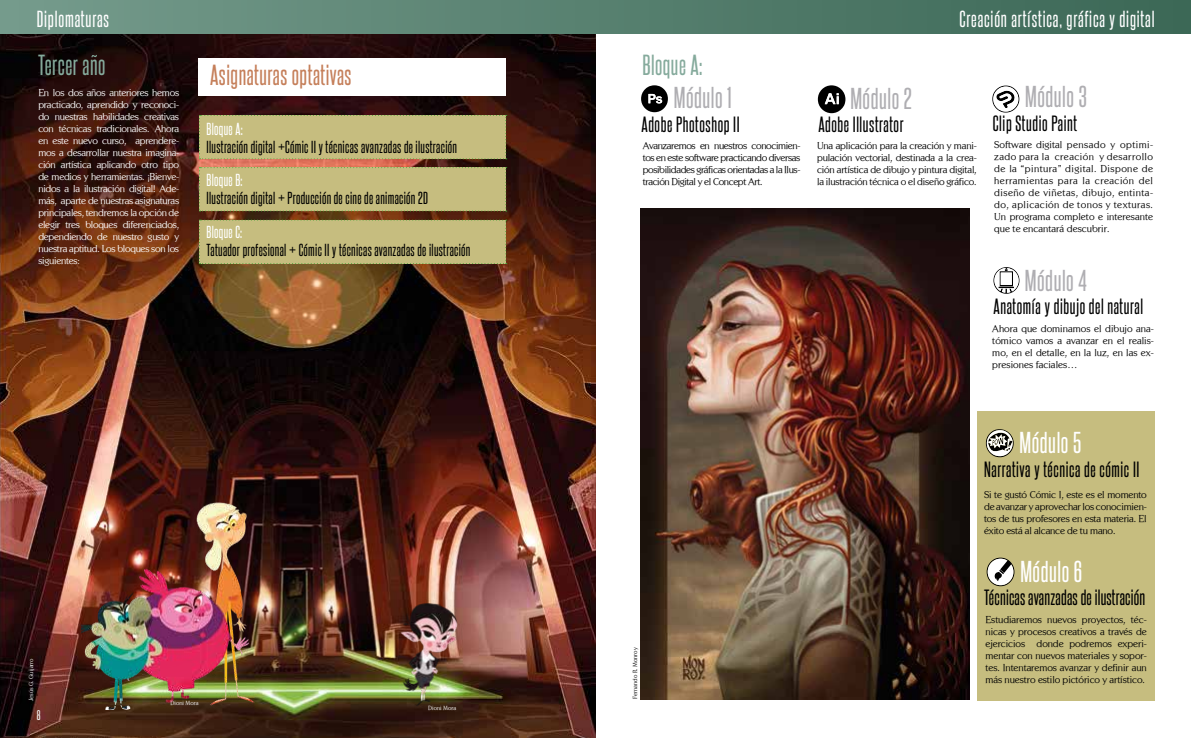
<style>
.page{position:relative;width:1191px;height:738px;background:#fff}
.page>*{position:absolute;margin:0;border:0;box-sizing:border-box;transform-origin:0 0}
.t1{font:26px "Steelfish Rg";letter-spacing:.02em;color:#afaeb2}
.t2{font:26px "Steelfish Rg";letter-spacing:.02em;color:#fff}
.t3{font:25px "Steelfish Rg";letter-spacing:.02em;color:#c57f5a}
.t4{font:25px "Steelfish Rg";letter-spacing:.02em;color:#85aa9c}
.t5{font:20px "Steelfish Rg";letter-spacing:.04em;color:#fff}
.t6{font:19px "Steelfish Rg";letter-spacing:.03em;color:#000}
.t7{font:19px "Steelfish Rg";letter-spacing:.01em;color:#000}
.t8{font:15px "Steelfish Rg";letter-spacing:.02em;color:#000}
.t9{font:15px "Steelfish Rg";letter-spacing:.02em;color:#fff}
.t10{font:12px "Steelfish Rg";color:#fff}
.t11{font:10px/12px "Centabel";letter-spacing:-.015em;color:#000;text-align:justify}
.t12{font:10px/12px "Centabel";letter-spacing:-.03em;color:#fff;text-align:justify}
.t13{font:6px "Centabel";color:#fff}
.t14{font:6px "Centabel";color:#000}
</style>
<div class="page">
<img style="left:0;top:34px;width:595px;height:703px">
<svg style="left:992px;top:85px;width:27px;height:27px"></svg>
<svg style="left:641px;top:85px;width:27px;height:27px"></svg>
<svg style="left:993px;top:267px;width:26px;height:26px"></svg>
<svg style="left:818px;top:85px;width:27px;height:28px"></svg>
<img style="left:641px;top:208px;width:328px;height:491px">
<div style="left:199px;top:115px;width:308px;height:44px;background:#c6bd7f"></div>
<div style="left:199px;top:167px;width:308px;height:44px;background:#c6bd7f"></div>
<div style="left:198px;top:58px;width:308px;height:37px;background:#fff"></div>
<img style="left:82px;top:469px;width:175px;height:239px">
<img style="left:368px;top:565px;width:102px;height:153px">
<svg style="left:91px;top:55px;width:6px;height:2px"></svg>
<div style="left:199px;top:219px;width:308px;height:45px;background:#c6bd7f"></div>
<div style="left:0;top:0;width:1191px;height:34px;background:linear-gradient(to right,#759b8c,#3b6755)"></div>
<div style="left:977px;top:411px;width:177px;height:289px;background:#c6bd7f"></div>
<svg style="left:986px;top:429px;width:27px;height:28px"></svg>
<svg style="left:986px;top:557px;width:28px;height:28px"></svg>
<h3 class="t5" style="left:37px;top:4px;width:74px">Diplomaturas</h3>
<h3 class="t5" style="left:959px;top:4px;width:197px">Creación artística, gráfica y digital</h3>
<h2 class="t4" style="left:38px;top:47px;width:69px">Tercer ano</h2>
<p class="t12" style="left:38px;top:86px;width:142px">En los dos años anteriores hemos practicado, aprendido y reconoci&shy;do nuestras habilidades creativas con técnicas tradicionales. Ahora en este nuevo curso, aprendere&shy;mos a desarrollar nuestra imagina&shy;ción artística aplicando otro tipo de medios y herramientas. ¡Bienve&shy;nidos a la ilustración digital! Ade&shy;más, aparte de nuestras asignaturas principales, tendremos la opción de elegir tres bloques diferenciados, dependiendo de nuestro gusto y nuestra aptitud. Los bloques son los siguientes:</p>
<h2 class="t3" style="left:210px;top:57px;width:143px">Asignaturas optativas</h2>
<h3 class="t9" style="left:206px;top:118px;width:38px">Bloque A:</h3>
<h3 class="t8" style="left:206px;top:136px;width:252px">Ilustración digital +Cómic II y técnicas avanzadas de ilustración</h3>
<h3 class="t9" style="left:206px;top:169px;width:37px">Bloque B:</h3>
<h3 class="t8" style="left:206px;top:187px;width:223px">Ilustración digital + Producción de cine de animación 2D</h3>
<h3 class="t9" style="left:206px;top:220px;width:37px">Bloque C:</h3>
<h3 class="t8" style="left:206px;top:238px;width:265px">Tatuador profesional + Cómic II y técnicas avanzadas de ilustración</h3>
<h2 class="t4" style="left:642px;top:47px;width:62px">Bloque A:</h2>
<h1 class="t1" style="left:674px;top:79px;width:60px">Módulo 1</h1>
<h3 class="t6" style="left:641px;top:110px;width:100px">Adobe Photoshop II</h3>
<p class="t11" style="left:643px;top:139px;width:159px">Avanzaremos en nuestros conocimien&shy;tos en este software practicando diversas posibilidades gráficas orientadas a la Ilus&shy;tración Digital y el Concept Art.</p>
<h1 class="t1" style="left:850px;top:80px;width:63px">Módulo 2</h1>
<h3 class="t6" style="left:818px;top:111px;width:87px">Adobe Illustrator</h3>
<p class="t11" style="left:817px;top:139px;width:161px">Una aplicación para la creación y mani&shy;pulación vectorial, destinada a la crea&shy;ción artística de dibujo y pintura digital, la ilustración técnica o el diseño gráfico.</p>
<h1 class="t1" style="left:1025px;top:78px;width:63px">Módulo 3</h1>
<h3 class="t6" style="left:993px;top:109px;width:86px">Clip Studio Paint</h3>
<p class="t11" style="left:994px;top:138px;width:160px">Software digital pensado y optimi&shy;zado para la creación y desarrollo de la “pintura” digital. Dispone de herramientas para la creación del diseño de viñetas, dibujo, entinta&shy;do, aplicación de tonos y texturas.<br>Un programa completo e interesante que te encantará descubrir.</p>
<h1 class="t1" style="left:1025px;top:262px;width:63px">Módulo 4</h1>
<h3 class="t6" style="left:993px;top:293px;width:151px">Anatomía y dibujo del natural</h3>
<p class="t11" style="left:992px;top:322px;width:163px">Ahora que dominamos el dibujo ana&shy;tómico vamos a avanzar en el realis&shy;mo, en el detalle, en la luz, en las ex&shy;presiones faciales…</p>
<h1 class="t2" style="left:1019px;top:423px;width:63px">Módulo 5</h1>
<h3 class="t6" style="left:984px;top:455px;width:157px">Narrativa y técnica de cómic II</h3>
<p class="t11" style="left:984px;top:487px;width:164px">Si te gustó Cómic I, este es el momento de avanzar y aprovechar los conocimien&shy;tos de tus profesores en esta materia. El éxito está al alcance de tu mano.</p>
<h1 class="t2" style="left:1020px;top:552px;width:63px">Módulo 6</h1>
<h3 class="t7" style="left:984px;top:583px;width:163px">Técnicas avanzadas de ilustración</h3>
<p class="t13" style="left:28px;top:700px;width:44px;rotate:-90deg">Jesús G. Guijarro</p>
<p class="t10" style="left:37px;top:706px;width:5px">8</p>
<p class="t13" style="left:171px;top:699px;width:30px">Dioni Mora</p>
<p class="t13" style="left:428px;top:704px;width:30px">Dioni Mora</p>
<p class="t14" style="left:631px;top:698px;width:53px;rotate:-90deg">Fernando R. Monroy</p>
<p class="t11" style="left:985px;top:612px;width:163px">Estudiaremos nuevos proyectos, téc&shy;nicas y procesos creativos a través de ejercicios donde podremos experi&shy;mentar con nuevos materiales y sopor&shy;tes. Intentaremos avanzar y definir aun más nuestro estilo pictórico y artístico.</p>
</div>
